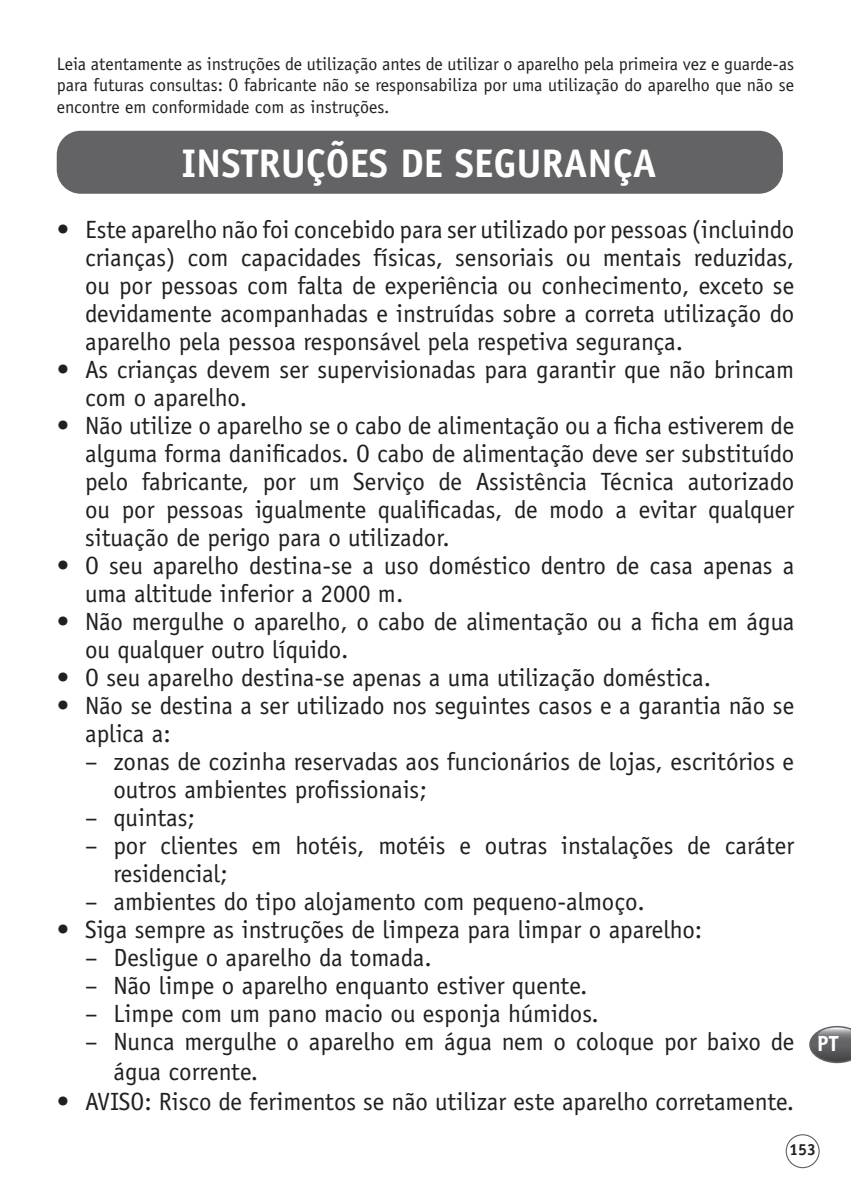
<style>
.page{position:relative;width:851px;height:1191px;background:#fff}
.page>*{position:absolute;margin:0;border:0;box-sizing:border-box;transform-origin:0 0}
.t1{font:700 40px "Officina Sans Std";color:#fff}
.t2{font:25px/28px "Officina Sans Std";color:#231f20}
.t3{font:700 22px "Officina Sans Std";color:#fff}
.t4{font:18px/21.6px "Officina Sans Std";color:#231f20;text-align:justify}
.t5{font:700 16.2px "Officina Sans Std";color:#231f20}
</style>
<div class="page">
<div style="left:785px;top:1134px;width:34px;height:34px;border:1px solid #636366;border-radius:50%"></div>
<svg style="left:809px;top:1026px;width:41px;height:37px;background:#818284"></svg>
<div style="left:57px;top:131px;width:725px;height:63px;background:#636366;border-radius:24px"></div>
<p class="t4" style="left:57px;top:53px;width:738px">Leia atentamente as instruções de utilização antes de utilizar o aparelho pela primeira vez e guarde-as para futuras consultas: O fabricante não se responsabiliza por uma utilização do aparelho que não se encontre em conformidade com as instruções.</p>
<h1 class="t1" style="left:181px;top:138px;width:476px">INSTRUÇÕES DE SEGURANÇA</h1>
<p class="t2" style="left:85px;top:215px;width:710px;text-align:justify;text-indent:-28px">• Este aparelho não foi concebido para ser utilizado por pessoas (incluindo crianças) com capacidades físicas, sensoriais ou mentais reduzidas, ou por pessoas com falta de experiência ou conhecimento, exceto se devidamente acompanhadas e instruídas sobre a correta utilização do aparelho pela pessoa responsável pela respetiva segurança.</p>
<p class="t2" style="left:85px;top:355px;width:710px;text-indent:-28px">• As crianças devem ser supervisionadas para garantir que não brincam com o aparelho.</p>
<p class="t2" style="left:85px;top:411px;width:710px;text-align:justify;text-indent:-28px">• Não utilize o aparelho se o cabo de alimentação ou a ficha estiverem de alguma forma danificados. O cabo de alimentação deve ser substituído pelo fabricante, por um Serviço de Assistência Técnica autorizado ou por pessoas igualmente qualificadas, de modo a evitar qualquer situação de perigo para o utilizador.</p>
<p class="t2" style="left:85px;top:551px;width:710px;text-indent:-28px">• O seu aparelho destina-se a uso doméstico dentro de casa apenas a uma altitude inferior a 2000 m.</p>
<p class="t2" style="left:85px;top:607px;width:710px;text-indent:-28px">• Não mergulhe o aparelho, o cabo de alimentação ou a ficha em água ou qualquer outro líquido.</p>
<p class="t2" style="left:57px;top:663px;width:655px">• O seu aparelho destina-se apenas a uma utilização doméstica.</p>
<p class="t2" style="left:85px;top:691px;width:710px;text-indent:-28px">• Não se destina a ser utilizado nos seguintes casos e a garantia não se aplica a:</p>
<p class="t2" style="left:113px;top:747px;width:682px;text-indent:-28px">– zonas de cozinha reservadas aos funcionários de lojas, escritórios e outros ambientes profissionais;</p>
<p class="t2" style="left:85px;top:803px;width:111px">– quintas;</p>
<p class="t2" style="left:113px;top:831px;width:682px;text-indent:-28px">– por clientes em hotéis, motéis e outras instalações de caráter residencial;</p>
<p class="t2" style="left:85px;top:887px;width:561px">– ambientes do tipo alojamento com pequeno-almoço.</p>
<p class="t2" style="left:57px;top:915px;width:647px">• Siga sempre as instruções de limpeza para limpar o aparelho:</p>
<p class="t2" style="left:85px;top:943px;width:348px">– Desligue o aparelho da tomada.</p>
<p class="t2" style="left:85px;top:971px;width:504px">– Não limpe o aparelho enquanto estiver quente.</p>
<p class="t2" style="left:85px;top:999px;width:515px">– Limpe com um pano macio ou esponja húmidos.</p>
<p class="t2" style="left:113px;top:1026px;width:682px;line-height:30px;text-indent:-28px">– Nunca mergulhe o aparelho em água nem o coloque por baixo de água corrente.</p>
<p class="t2" style="left:57px;top:1087px;width:739px">• AVISO: Risco de ferimentos se não utilizar este aparelho corretamente.</p>
<p class="t3" style="left:817px;top:1029px;width:23px">PT</p>
<p class="t5" style="left:789px;top:1138px;width:28px">153</p>
</div>
